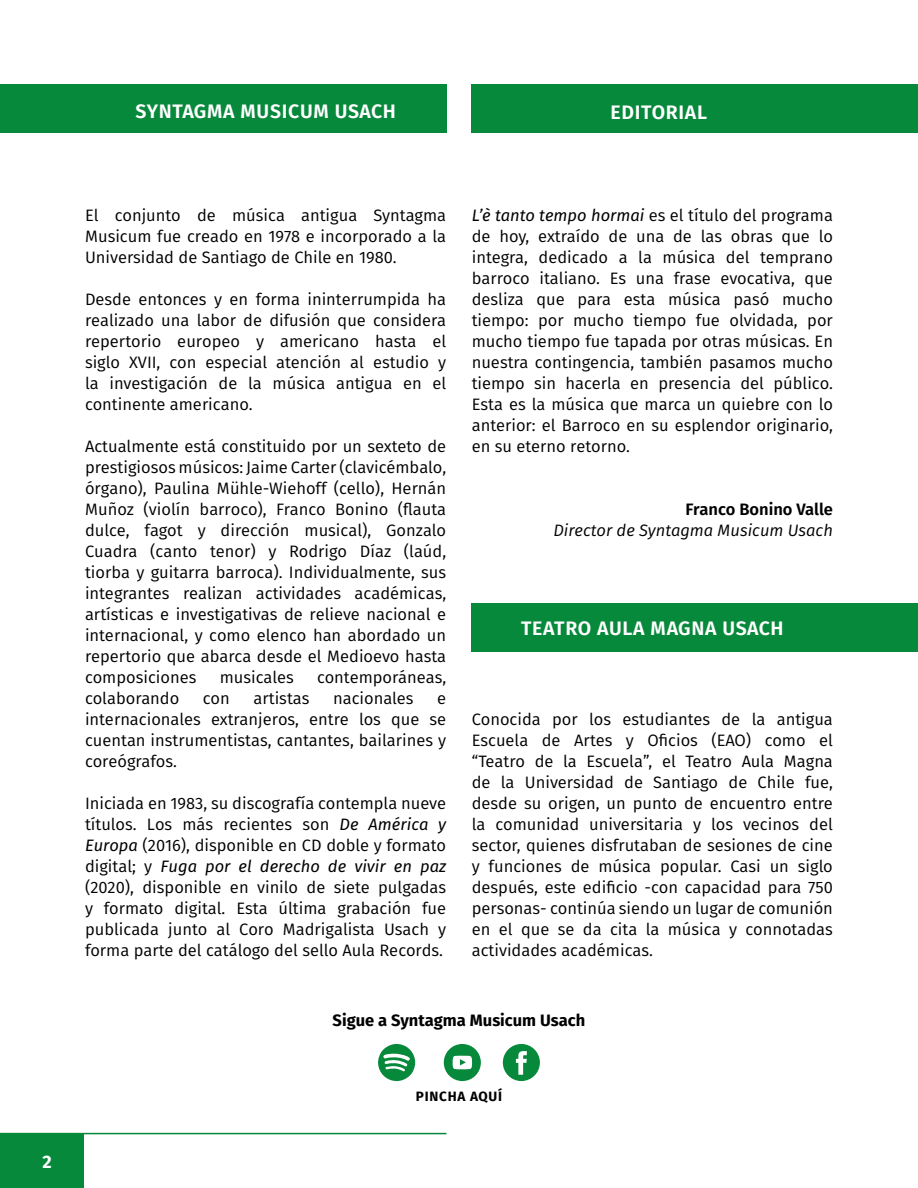
<style>
.page{position:relative;width:918px;height:1188px;background:#fff}
.page>*{position:absolute;margin:0;border:0;box-sizing:border-box;transform-origin:0 0}
.t1{font:600 19.5px "Fira Sans";letter-spacing:.035em;color:#fff}
.t2{font:700 18px "Fira Sans";color:#fff}
.t3{font:16.5px/21px "Fira Sans";color:#000;text-align:justify}
.t4{font:italic 16.5px "Fira Sans";color:#000}
.t5{font:700 16.5px "Fira Sans";color:#000}
.t6{font:600 16.5px "Fira Sans";color:#000}
.t7{font:700 13.5px "Fira Sans";letter-spacing:.06em;color:#000}
.s1{font-style:italic}
</style>
<div class="page">
<div style="left:0;top:1133px;width:84px;height:55px;background:#07893b"></div>
<svg style="left:0;top:1132px;width:447px;height:3px"></svg>
<div style="left:472px;top:604px;width:446px;height:48px;background:#07893b"></div>
<div style="left:0;top:85px;width:446px;height:48px;background:#07893b"></div>
<div style="left:472px;top:85px;width:446px;height:48px;background:#07893b"></div>
<div style="left:444px;top:1044px;width:37px;height:37px;background:#07893b;border-radius:50%"></div>
<svg style="left:452px;top:1056px;width:20px;height:14px"></svg>
<svg style="left:378px;top:1044px;width:37px;height:37px"></svg>
<svg style="left:503px;top:1044px;width:37px;height:37px"></svg>
<p class="t1" style="left:135px;top:95px;width:262px">SYNTAGMA MUSICUM USACH</p>
<p class="t1" style="left:611px;top:96px;width:98px">EDITORIAL</p>
<p class="t2" style="left:43px;top:1146px;width:11px">2</p>
<p class="t3" style="left:85px;top:204px;width:363px">El conjunto de música antigua Syntagma Musicum fue creado en 1978 e incorporado a la Universidad de Santiago de Chile en 1980.</p>
<p class="t3" style="left:85px;top:288px;width:363px">Desde entonces y en forma ininterrumpida ha realizado una labor de difusión que considera repertorio europeo y americano hasta el siglo XVII, con especial atención al estudio y la investigación de la música antigua en el continente americano.</p>
<p class="t3" style="left:85px;top:435px;width:363px">Actualmente está constituido por un sexteto de prestigiosos músicos: Jaime Carter (clavicémbalo, órgano), Paulina Mühle-Wiehoff (cello), Hernán Muñoz (violín barroco), Franco Bonino (flauta dulce, fagot y dirección musical), Gonzalo Cuadra (canto tenor) y Rodrigo Díaz (laúd, tiorba y guitarra barroca). Individualmente, sus integrantes realizan actividades académicas, artísticas e investigativas de relieve nacional e internacional, y como elenco han abordado un repertorio que abarca desde el Medioevo hasta composiciones</p>
<p class="t3" style="left:220px;top:666px;width:76px">musicales</p>
<p class="t3" style="left:317px;top:666px;width:131px">contemporáneas,</p>
<p class="t3" style="left:85px;top:687px;width:96px">colaborando</p>
<p class="t3" style="left:203px;top:687px;width:28px">con</p>
<p class="t3" style="left:253px;top:687px;width:58px">artistas</p>
<p class="t3" style="left:333px;top:687px;width:82px">nacionales</p>
<p class="t3" style="left:85px;top:687px;width:363px;text-indent:352px">e internacionales extranjeros, entre los que se cuentan instrumentistas, cantantes, bailarines y coreógrafos.</p>
<p class="t3" style="left:85px;top:792px;width:363px">Iniciada en 1983, su discografía contempla nueve títulos. Los más recientes son <span class="s1">De América y Europa</span> (2016), disponible en CD doble y formato digital; y <span class="s1">Fuga por el derecho de vivir en paz </span>(2020), disponible en vinilo de siete pulgadas y formato digital. Esta última grabación fue publicada junto al Coro Madrigalista Usach y forma parte del catálogo del sello Aula Records.</p>
<p class="t3" style="left:472px;top:204px;width:363px"><span class="s1">L’è tanto tempo hormai</span> es el título del programa de hoy, extraído de una de las obras que lo integra, dedicado a la música del temprano barroco italiano. Es una frase evocativa, que desliza que para esta música pasó mucho tiempo: por mucho tiempo fue olvidada, por mucho tiempo fue tapada por otras músicas. En nuestra contingencia, también pasamos mucho tiempo sin hacerla en presencia del público.<br>Esta es la música que marca un quiebre con lo anterior: el Barroco en su esplendor originario, en su eterno retorno.</p>
<p class="t6" style="left:685px;top:495px;width:149px">Franco Bonino Valle</p>
<p class="t4" style="left:553px;top:518px;width:281px">Director de Syntagma Musicum Usach</p>
<p class="t1" style="left:521px;top:612px;width:264px">TEATRO AULA MAGNA USACH</p>
<p class="t3" style="left:472px;top:708px;width:363px">Conocida por los estudiantes de la antigua Escuela de Artes y Oficios (EAO) como el “Teatro de la Escuela”, el Teatro Aula Magna de la Universidad de Santiago de Chile fue, desde su origen, un punto de encuentro entre la comunidad universitaria y los vecinos del sector, quienes disfrutaban de sesiones de cine y funciones de música popular. Casi un siglo después, este edificio -con capacidad para 750 personas- continúa siendo un lugar de comunión en el que se da cita la música y connotadas actividades académicas.</p>
<p class="t5" style="left:333px;top:1007px;width:254px">Sigue a Syntagma Musicum Usach</p>
<p class="t7" style="left:416px;top:1085px;width:88px">PINCHA AQUÍ</p>
</div>
